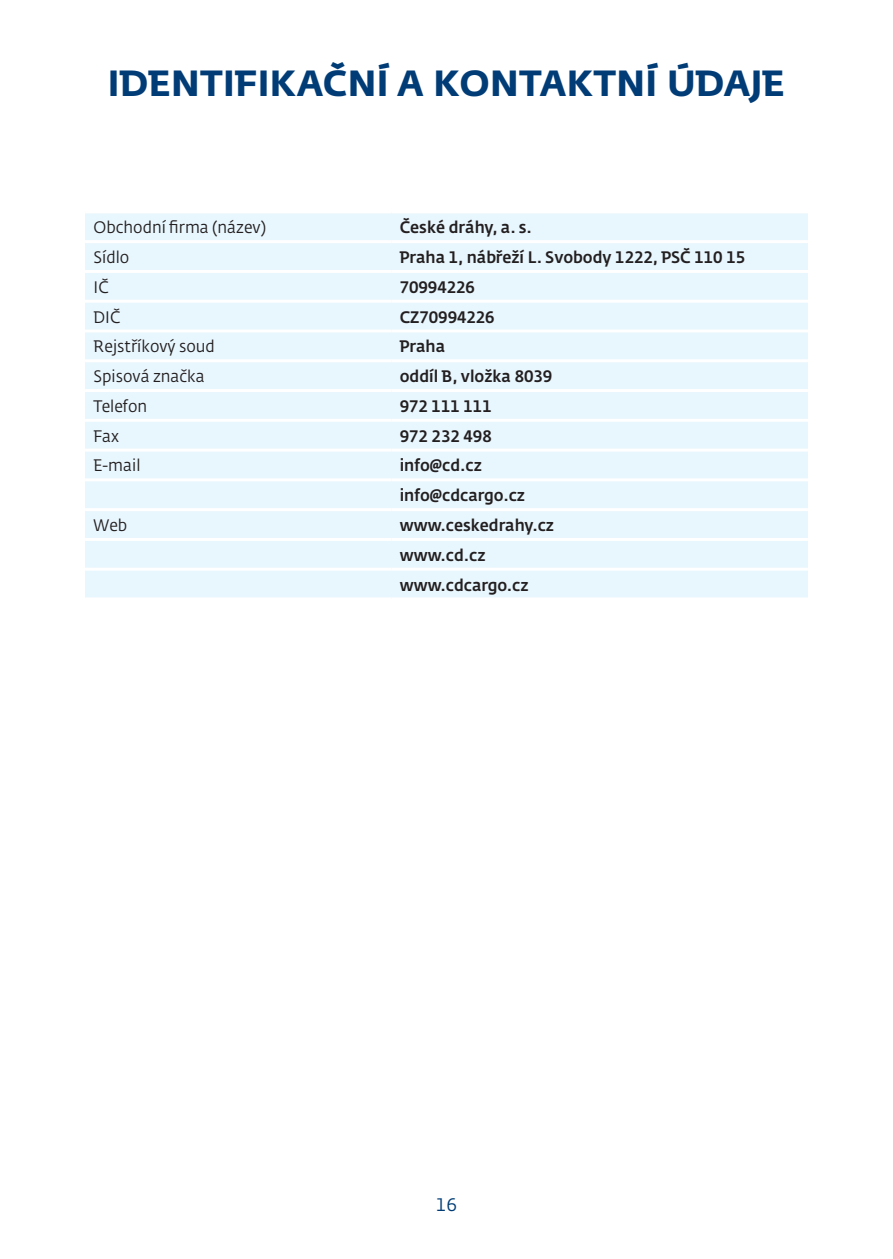
<style>
.page{position:relative;width:893px;height:1259px;background:#fff}
.page>*{position:absolute;margin:0;border:0;box-sizing:border-box;transform-origin:0 0}
.t1{font:700 36px "CD Fedra";letter-spacing:.01em;color:#013c76}
.t2{font:18px "CD Fedra";color:#013c76}
.t3{font:500 16.5px/29.7px "CD Fedra";color:#231f20;scale:.95 1}
.t4{font:16.5px "CD Fedra";color:#231f20;scale:.95 1}
</style>
<div class="page">
<hr style="left:892px;top:0;width:1px;height:1259px;background:#c6eafa">
<div style="left:85px;top:213px;width:723px;height:384px;background:#e8f6fd"></div>
<hr style="left:85px;top:240px;width:306px;height:3px;background:#fff">
<hr style="left:391px;top:240px;width:417px;height:3px;background:#fff">
<hr style="left:85px;top:270px;width:306px;height:3px;background:#fff">
<hr style="left:391px;top:270px;width:417px;height:3px;background:#fff">
<hr style="left:85px;top:300px;width:306px;height:3px;background:#fff">
<hr style="left:391px;top:300px;width:417px;height:3px;background:#fff">
<hr style="left:85px;top:329px;width:306px;height:3px;background:#fff">
<hr style="left:391px;top:329px;width:417px;height:3px;background:#fff">
<hr style="left:85px;top:359px;width:306px;height:3px;background:#fff">
<hr style="left:391px;top:359px;width:417px;height:3px;background:#fff">
<hr style="left:85px;top:389px;width:306px;height:3px;background:#fff">
<hr style="left:391px;top:389px;width:417px;height:3px;background:#fff">
<hr style="left:85px;top:419px;width:306px;height:3px;background:#fff">
<hr style="left:391px;top:419px;width:417px;height:3px;background:#fff">
<hr style="left:85px;top:448px;width:306px;height:3px;background:#fff">
<hr style="left:391px;top:448px;width:417px;height:3px;background:#fff">
<hr style="left:85px;top:478px;width:306px;height:3px;background:#fff">
<hr style="left:391px;top:478px;width:417px;height:3px;background:#fff">
<hr style="left:85px;top:508px;width:306px;height:3px;background:#fff">
<hr style="left:391px;top:508px;width:417px;height:3px;background:#fff">
<hr style="left:85px;top:538px;width:306px;height:3px;background:#fff">
<hr style="left:391px;top:538px;width:417px;height:3px;background:#fff">
<hr style="left:85px;top:568px;width:306px;height:3px;background:#fff">
<hr style="left:391px;top:568px;width:417px;height:3px;background:#fff">
<h1 class="t1" style="left:108px;top:60px;width:341px">IDENTIFIKAČN Í A KON</h1>
<h1 class="t1" style="left:519px;top:60px;width:267px">TAKTN Í ÚDAJE</h1>
<p class="t4" style="left:94px;top:218px;width:183px">Obchodní firma (název)</p>
<p class="t3" style="left:400px;top:213px;width:141px">České dráhy, a. s.</p>
<p class="t4" style="left:94px;top:248px;width:39px">Sídlo</p>
<p class="t3" style="left:400px;top:242px;width:365px">Praha 1, nábřeží L. Svobody 1222, PSČ 110 15</p>
<p class="t4" style="left:94px;top:277px;width:15px">Ič</p>
<p class="t3" style="left:400px;top:272px;width:81px">70994226</p>
<p class="t4" style="left:94px;top:307px;width:21px">Dič</p>
<p class="t3" style="left:400px;top:302px;width:101px">CZ70994226</p>
<p class="t4" style="left:94px;top:337px;width:129px">Rejstříkový soud</p>
<p class="t3" style="left:400px;top:332px;width:49px">Praha</p>
<p class="t4" style="left:94px;top:367px;width:119px">Spisová značka</p>
<p class="t3" style="left:400px;top:361px;width:162px">oddíl B, vložka 8039</p>
<p class="t4" style="left:94px;top:397px;width:58px">Telefon</p>
<p class="t3" style="left:400px;top:391px;width:98px">972 111 111</p>
<p class="t4" style="left:94px;top:426px;width:28px">Fax</p>
<p class="t3" style="left:400px;top:421px;width:98px">972 232 498</p>
<p class="t4" style="left:94px;top:456px;width:51px">E-mail</p>
<p class="t3" style="left:400px;top:451px;width:133px">info@cd.cz info@cdcargo.cz</p>
<p class="t4" style="left:94px;top:516px;width:37px">Web</p>
<p class="t3" style="left:400px;top:510px;width:164px">www.ceskedrahy.cz www.cd.cz www.cdcargo.cz</p>
<p class="t2" style="left:436px;top:1194px;width:23px">16</p>
</div>
